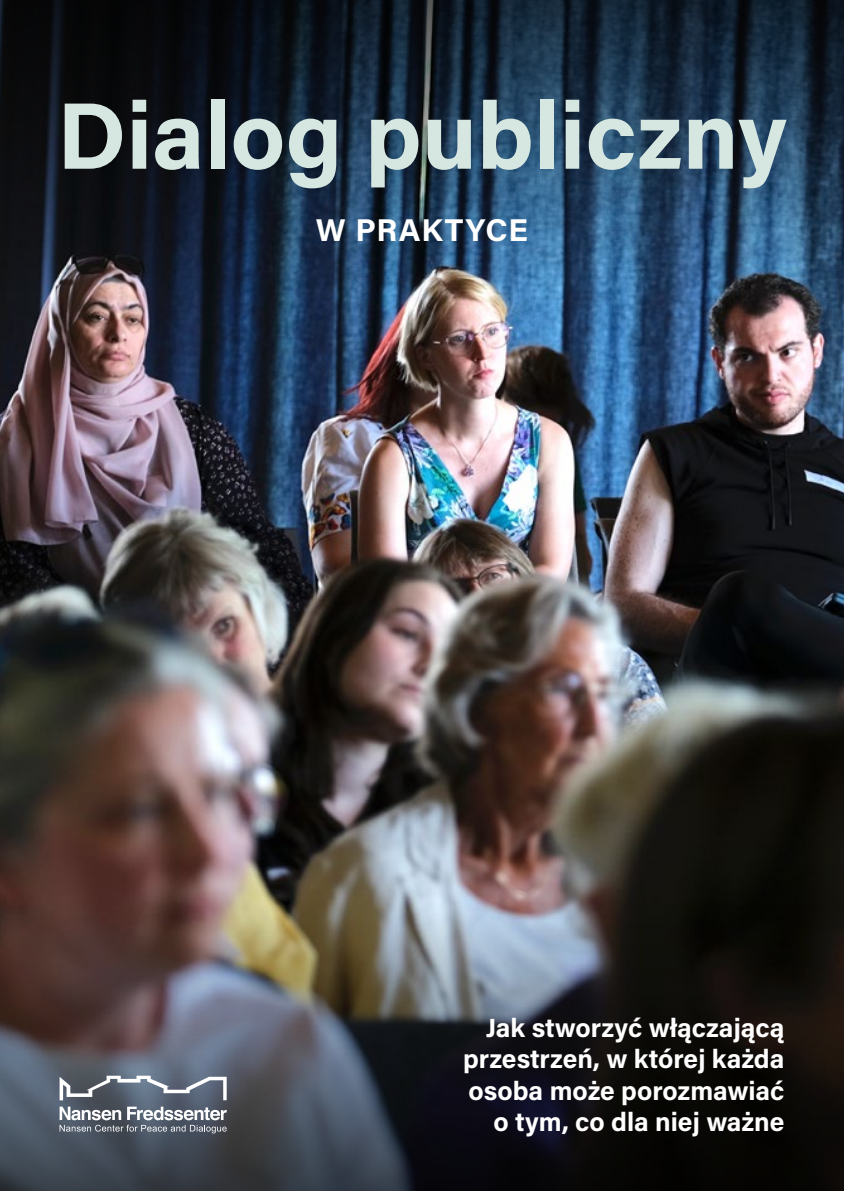
<style>
.page{position:relative;width:844px;height:1191px;background:#fff}
.page>*{position:absolute;margin:0;border:0;box-sizing:border-box;transform-origin:0 0}
.t1{font:700 94.5px "Acumin Pro";color:#d6e7e1}
.t2{font:700 31.5px "Acumin Pro";letter-spacing:.025em;color:#fff}
.t3{font:700 26.25px/31.5px "Acumin Pro";color:#fff;text-align:right}
</style>
<div class="page">
<img style="left:0;top:0;width:843px;height:1191px">
<svg style="left:60px;top:1075px;width:166px;height:25px"></svg>
<svg style="left:60px;top:1106px;width:166px;height:27px"></svg>
<h1 class="t1" style="left:57px;top:69px;width:731px">Dialog publiczny</h1>
<p class="t2" style="left:316px;top:207px;width:213px">W PRAKTYCE</p>
<p class="t3" style="left:463px;top:1010px;width:323px">Jak stworzyć włączającą przestrzeń, w której każda osoba może porozmawiać o tym, co dla niej ważne</p>
</div>
